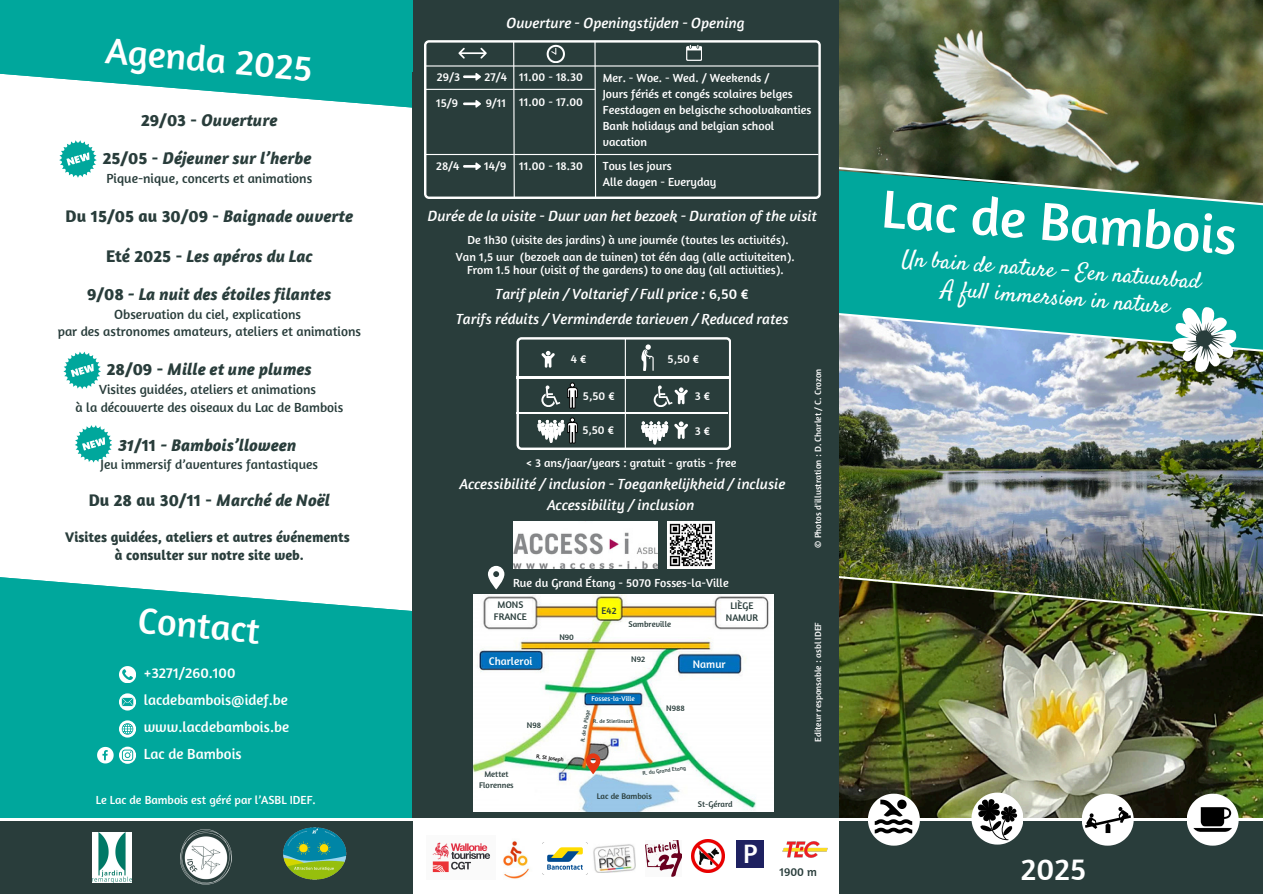
<style>
.page{position:relative;width:1263px;height:894px;background:#fff}
.page>*{position:absolute;margin:0;border:0;box-sizing:border-box;transform-origin:0 0}
.t1{font:54.45px "Amaranth";color:#fff}
.t2{font:37.5px "Amaranth";color:#fff}
.t3{font:31.8px "Amaranth";color:#fff}
.t4{font:27.3px "Amaranth";color:#fff}
.t5{font:22.65px/27.2px "Satisfy";color:#fff;text-align:center}
.t6{font:italic 700 17.25px "Amaranth";color:#293d3b}
.t7{font:700 17.25px "Amaranth";color:#293d3b}
.t8{font:italic 15px "Amaranth";color:#fff}
.t9{font:15px "Amaranth";color:#fff}
.t10{font:700 14.25px/18.5px "Amaranth";color:#293d3b;text-align:center}
.t11{font:13.5px "Amaranth";color:#293d3b}
.t12{font:12.15px "Amaranth";color:#293d3b}
.t13{font:12px/16px "Amaranth";color:#fff}
.t14{font:11.25px "Amaranth";color:#fff}
.t15{font:9.75px "Amaranth";color:#293d3b}
.t16{font:9.15px "Amaranth";color:#fff}
.t17{font:8.4px "Amaranth";color:#293d3b}
.t18{font:7.05px "Amaranth";color:#fff}
.t19{font:5.55px "Amaranth";color:#293d3b}
.t20{font:5.55px "Amaranth";color:#000}
.s1{font-style:normal}
.s2{font-style:italic}
</style>
<div class="page">
<div style="left:0;top:0;width:1263px;height:893px;background:#00a79c"></div>
<img style="left:838px;top:0;width:425px;height:165px">
<img style="left:838px;top:618px;width:425px;height:200px">
<div style="left:792px;top:819px;width:471px;height:74px;background:#293d3b"></div>
<svg style="left:838px;top:165px;width:425px;height:45px"></svg>
<img style="left:838px;top:373px;width:425px;height:202px">
<svg style="left:0;top:72px;width:413px;height:541px;background:#ecf8f7"></svg>
<img style="left:838px;top:575px;width:425px;height:43px">
<hr style="left:838px;top:818px;width:425px;height:2px;background:#fff">
<div style="left:413px;top:0;width:425px;height:893px;background:#293d3b"></div>
<svg style="left:868px;top:793px;width:52px;height:52px"></svg>
<svg style="left:1082px;top:793px;width:52px;height:52px"></svg>
<svg style="left:1187px;top:793px;width:52px;height:52px"></svg>
<img style="left:1191px;top:802px;width:43px;height:32px">
<img style="left:872px;top:794px;width:44px;height:44px">
<div style="left:0;top:819px;width:413px;height:74px;background:#293d3b"></div>
<div style="left:413px;top:818px;width:425px;height:75px;background:#fff"></div>
<svg style="left:424px;top:40px;width:397px;height:159px"></svg>
<img style="left:692px;top:839px;width:32px;height:32px">
<img style="left:645px;top:840px;width:36px;height:36px">
<img style="left:593px;top:844px;width:42px;height:28px">
<img style="left:782px;top:841px;width:45px;height:16px">
<img style="left:432px;top:842px;width:59px;height:31px">
<img style="left:503px;top:841px;width:26px;height:38px">
<div style="left:736px;top:840px;width:27px;height:27px;background:#1e2160"></div>
<img style="left:283px;top:827px;width:64px;height:53px">
<img style="left:542px;top:842px;width:45px;height:28px">
<svg style="left:971px;top:792px;width:52px;height:52px;background:#9d9f9a"></svg>
<img style="left:1085px;top:801px;width:45px;height:31px">
<hr style="left:0;top:818px;width:424px;height:2px;background:#fff">
<img style="left:92px;top:832px;width:40px;height:50px">
<svg style="left:488px;top:565px;width:16px;height:24px"></svg>
<svg style="left:463px;top:73px;width:18px;height:7px"></svg>
<svg style="left:547px;top:45px;width:18px;height:18px"></svg>
<img style="left:838px;top:303px;width:425px;height:70px">
<svg style="left:513px;top:40px;width:2px;height:159px"></svg>
<svg style="left:97px;top:746px;width:39px;height:17px"></svg>
<img style="left:158px;top:820px;width:96px;height:65px">
<img style="left:474px;top:594px;width:299px;height:216px">
<img style="left:667px;top:521px;width:47px;height:47px">
<img style="left:514px;top:521px;width:144px;height:47px">
<svg style="left:686px;top:45px;width:16px;height:16px"></svg>
<svg style="left:594px;top:40px;width:3px;height:159px"></svg>
<hr style="left:426px;top:89px;width:169px;height:1px;background:#fff">
<hr style="left:425px;top:154px;width:393px;height:1px;background:#fff">
<hr style="left:426px;top:65px;width:393px;height:2px;background:#fff">
<svg style="left:458px;top:48px;width:28px;height:11px"></svg>
<svg style="left:463px;top:100px;width:18px;height:8px"></svg>
<svg style="left:463px;top:162px;width:18px;height:8px"></svg>
<svg style="left:586px;top:753px;width:14px;height:21px"></svg>
<svg style="left:119px;top:666px;width:17px;height:16px"></svg>
<svg style="left:119px;top:693px;width:17px;height:17px"></svg>
<svg style="left:119px;top:720px;width:17px;height:17px"></svg>
<svg style="left:59px;top:140px;width:37px;height:37px"></svg>
<svg style="left:63px;top:351px;width:38px;height:37px"></svg>
<svg style="left:75px;top:425px;width:37px;height:37px"></svg>
<svg style="left:516px;top:337px;width:215px;height:113px"></svg>
<p class="t2" style="left:108px;top:27px;width:209px;rotate:5deg">Agenda 2025</p>
<p class="t6" style="left:141px;top:109px;width:138px"><span class="s1">29/03 -</span> Ouverture</p>
<p class="t6" style="left:103px;top:147px;width:210px"><span class="s1">25/05 -</span> Déjeuner sur l’herbe</p>
<p class="t11" style="left:106px;top:169px;width:207px">Pique-nique, concerts et animations</p>
<p class="t7" style="left:66px;top:205px;width:289px">Du 15/05 au 30/09 - <span class="s2">Baignade ouverte</span></p>
<p class="t6" style="left:106px;top:245px;width:208px"><span class="s1">Eté 2025 -</span> Les apéros du Lac</p>
<p class="t6" style="left:87px;top:283px;width:246px"><span class="s1">9/08</span> - La nuit des étoiles filantes</p>
<p class="t11" style="left:114px;top:305px;width:188px">Observation du ciel, explications</p>
<p class="t11" style="left:58px;top:323px;width:305px">par des astronomes amateurs, ateliers et animations</p>
<p class="t6" style="left:107px;top:359px;width:207px"><span class="s1">28/09 -</span> Mille et une plumes</p>
<p class="t11" style="left:99px;top:381px;width:218px">Visites guidées, ateliers et animations</p>
<p class="t11" style="left:75px;top:398px;width:269px">à la découverte des oiseaux du Lac de Bambois</p>
<p class="t6" style="left:118px;top:434px;width:180px">31<span class="s1">/11</span> - Bambois’lloween</p>
<p class="t11" style="left:101px;top:456px;width:219px">Jeu immersif d’aventures fantastiques</p>
<p class="t7" style="left:89px;top:489px;width:243px">Du 28 au 30/11 - <span class="s2">Marché de Noël</span></p>
<p class="t10" style="left:65px;top:527px;width:286px">Visites guidées, ateliers et autres événements à consulter sur notre site web.</p>
<p class="t2" style="left:140px;top:596px;width:124px;rotate:5deg">Contact</p>
<p class="t9" style="left:144px;top:663px;width:93px">+3271/260.100</p>
<p class="t9" style="left:144px;top:690px;width:146px">lacdebambois@idef.be</p>
<p class="t9" style="left:144px;top:717px;width:147px">www.lacdebambois.be</p>
<p class="t9" style="left:144px;top:744px;width:99px">Lac de Bambois</p>
<p class="t13" style="left:96px;top:791px;width:221px">Le Lac de Bambois est géré par l’ASBL IDEF.</p>
<p class="t8" style="left:506px;top:13px;width:240px">Ouverture - Openingstijden - Opening</p>
<p class="t13" style="left:437px;top:68px;width:25px">29/3</p>
<p class="t13" style="left:485px;top:68px;width:24px">27/4</p>
<p class="t13" style="left:436px;top:95px;width:24px">15/9</p>
<p class="t13" style="left:486px;top:95px;width:22px">9/11</p>
<p class="t13" style="left:519px;top:69px;width:65px">11.00 - 18.30</p>
<p class="t13" style="left:519px;top:94px;width:65px">11.00 - 17.00</p>
<p class="t13" style="left:603px;top:70px;width:168px">Mer. - Woe. - Wed. / Weekends /</p>
<p class="t13" style="left:603px;top:86px;width:191px">Jours fériés et congés scolaires belges</p>
<p class="t13" style="left:603px;top:102px;width:210px">Feestdagen en belgische schoolvakanties</p>
<p class="t13" style="left:603px;top:118px;width:173px">Bank holidays and belgian school vacation</p>
<p class="t13" style="left:436px;top:157px;width:25px">28/4</p>
<p class="t13" style="left:484px;top:157px;width:24px">14/9</p>
<p class="t13" style="left:603px;top:158px;width:70px">Tous les jours</p>
<p class="t13" style="left:603px;top:174px;width:115px">Alle dagen - Everyday</p>
<p class="t13" style="left:519px;top:158px;width:65px">11.00 - 18.30</p>
<p class="t8" style="left:428px;top:206px;width:391px">Durée de la visite - Duur van het bezoek - Duration of the visit</p>
<p class="t13" style="left:467px;top:231px;width:323px">De 1h30 (visite des jardins) à une journée (toutes les activités).</p>
<p class="t13" style="left:467px;top:262px;width:318px">From 1.5 hour (visit of the gardens) to one day (all activities).</p>
<p class="t13" style="left:456px;top:248px;width:340px">Van 1,5 uur (bezoek aan de tuinen) tot één dag (alle activiteiten).</p>
<p class="t8" style="left:495px;top:284px;width:255px">Tarif plein / Voltarief / Full price : <span class="s1">6,50 €</span></p>
<p class="t8" style="left:456px;top:309px;width:334px">Tarifs réduits / Verminderde tarieven / Reduced rates</p>
<p class="t13" style="left:571px;top:351px;width:18px">4 €</p>
<p class="t13" style="left:668px;top:351px;width:34px">5,50 €</p>
<p class="t13" style="left:583px;top:388px;width:34px">5,50 €</p>
<p class="t13" style="left:695px;top:387px;width:17px">3 €</p>
<p class="t13" style="left:582px;top:421px;width:34px">5,50 €</p>
<p class="t13" style="left:695px;top:422px;width:17px">3 €</p>
<p class="t13" style="left:526px;top:454px;width:211px">&lt; 3 ans/jaar/years : gratuit - gratis - free</p>
<p class="t8" style="left:459px;top:474px;width:327px">Accessibilité / inclusion - Toegankelijkheid / inclusie</p>
<p class="t8" style="left:547px;top:495px;width:149px">Accessibility / inclusion</p>
<p class="t13" style="left:513px;top:574px;width:217px">Rue du Grand Étang - 5070 Fosses-la-Ville</p>
<p class="t15" style="left:497px;top:598px;width:27px">MONS</p>
<p class="t15" style="left:494px;top:610px;width:34px">FRANCE</p>
<p class="t17" style="left:559px;top:632px;width:16px">N90</p>
<p class="t15" style="left:602px;top:604px;width:17px">E42</p>
<p class="t17" style="left:628px;top:618px;width:44px">Sambreville</p>
<p class="t15" style="left:731px;top:599px;width:24px">LIÈGE</p>
<p class="t15" style="left:726px;top:611px;width:34px">NAMUR</p>
<p class="t17" style="left:631px;top:653px;width:16px">N92</p>
<p class="t18" style="left:591px;top:694px;width:45px">Fosses-la-Ville</p>
<p class="t19" style="left:593px;top:717px;width:41px">R. de Stierlinsart</p>
<p class="t14" style="left:489px;top:653px;width:45px">Charleroi</p>
<p class="t14" style="left:693px;top:656px;width:34px">Namur</p>
<p class="t17" style="left:666px;top:702px;width:20px">N988</p>
<p class="t19" style="left:579px;top:741px;width:34px;rotate:-80deg">R. de la Plage</p>
<p class="t17" style="left:527px;top:719px;width:16px">N98</p>
<p class="t17" style="left:484px;top:768px;width:25px">Mettet</p>
<p class="t17" style="left:479px;top:779px;width:36px">Florennes</p>
<p class="t20" style="left:537px;top:752px;width:29px;rotate:7deg">R. St Joseph</p>
<p class="t19" style="left:642px;top:769px;width:45px;rotate:-7deg">R. du Grand Etang</p>
<p class="t17" style="left:597px;top:791px;width:57px">Lac de Bambois</p>
<p class="t17" style="left:698px;top:798px;width:36px">St-Gérard</p>
<p class="t4" style="left:743px;top:836px;width:16px">P</p>
<p class="t16" style="left:812px;top:547px;width:181px;rotate:-90deg">© Photos d'illustration : D. Charlet / C. Crozon</p>
<p class="t16" style="left:812px;top:741px;width:121px;rotate:-90deg">Editeur responsable : asbl IDEF</p>
<p class="t12" style="left:779px;top:863px;width:39px">1900 m</p>
<p class="t1" style="left:884px;top:175px;width:358px;rotate:4deg">Lac de Bambois</p>
<p class="t5" style="left:903px;top:247px;width:301px;rotate:4deg">Un bain de nature - Een natuurbad<br>A full immersion in nature</p>
<p class="t3" style="left:1021px;top:849px;width:67px">2025</p>
</div>
